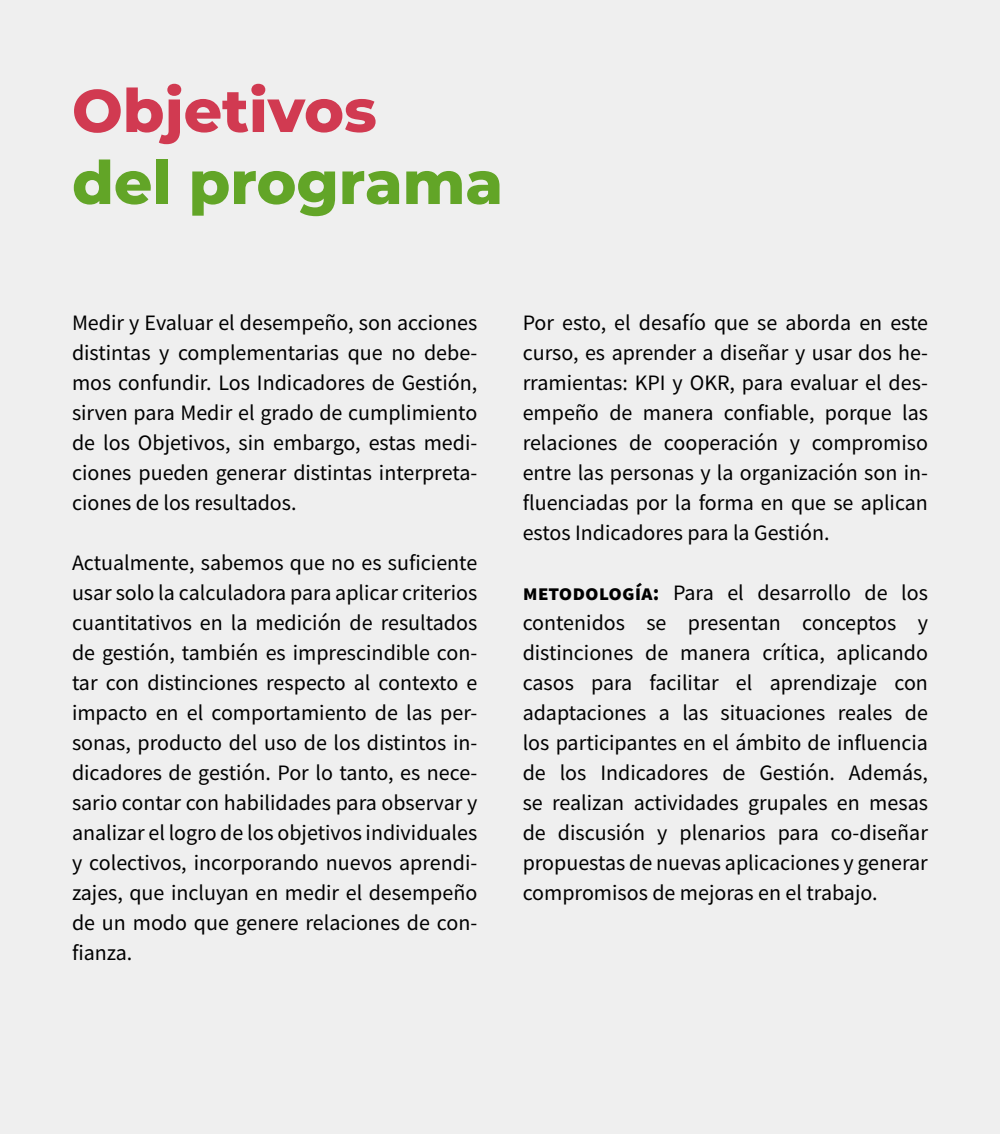
<style>
.page{position:relative;width:1000px;height:1134px;background:#efefef}
.page>*{position:absolute;margin:0;border:0;box-sizing:border-box;transform-origin:0 0}
.t1{font:800 60px "Montserrat";color:#62a527}
.t2{font:800 60px "Montserrat";color:#d13a51}
.t3{font:22px/30px "Source Sans Pro";color:#000;text-align:justify}
.s1{font-weight:700}
</style>
<div class="page">
<h1 class="t2" style="left:72px;top:67px;width:306px">Objetivos</h1>
<h1 class="t1" style="left:72px;top:139px;width:433px">del programa</h1>
<p class="t3" style="left:72px;top:308px;width:407px">Medir y Evaluar el desempeño, son acciones distintas y complementarias que no debe&shy;mos confundir. Los Indicadores de Gestión, sirven para Medir el grado de cumplimiento de los Objetivos, sin embargo, estas medi&shy;ciones pueden generar distintas interpreta&shy;ciones de los resultados.</p>
<p class="t3" style="left:72px;top:548px;width:407px">Actualmente, sabemos que no es suficiente usar solo la calculadora para aplicar criterios cuantitativos en la medición de resultados de gestión, también es imprescindible con&shy;tar con distinciones respecto al contexto e impacto en el comportamiento de las per&shy;sonas, producto del uso de los distintos in&shy;dicadores de gestión. Por lo tanto, es nece&shy;sario contar con habilidades para observar y analizar el logro de los objetivos individuales y colectivos, incorporando nuevos aprendi&shy;zajes, que incluyan en medir el desempeño de un modo que genere relaciones de con&shy;fianza.</p>
<p class="t3" style="left:523px;top:308px;width:407px">Por esto, el desafío que se aborda en este curso, es aprender a diseñar y usar dos he&shy;rramientas: KPI y OKR, para evaluar el des&shy;empeño de manera confiable, porque las relaciones de cooperación y compromiso entre las personas y la organización son in&shy;fluenciadas por la forma en que se aplican estos Indicadores para la Gestión.</p>
<p class="t3" style="left:523px;top:578px;width:407px"><span class="s1">metodología:</span> Para el desarrollo de los contenidos se presentan conceptos y distinciones de manera crítica, aplicando casos para facilitar el aprendizaje con adaptaciones a las situaciones reales de los participantes en el ámbito de influencia de los Indicadores de Gestión. Además, se realizan actividades grupales en mesas de discusión y plenarios para co-diseñar propuestas de nuevas aplicaciones y generar compromisos de mejoras en el trabajo.</p>
</div>
